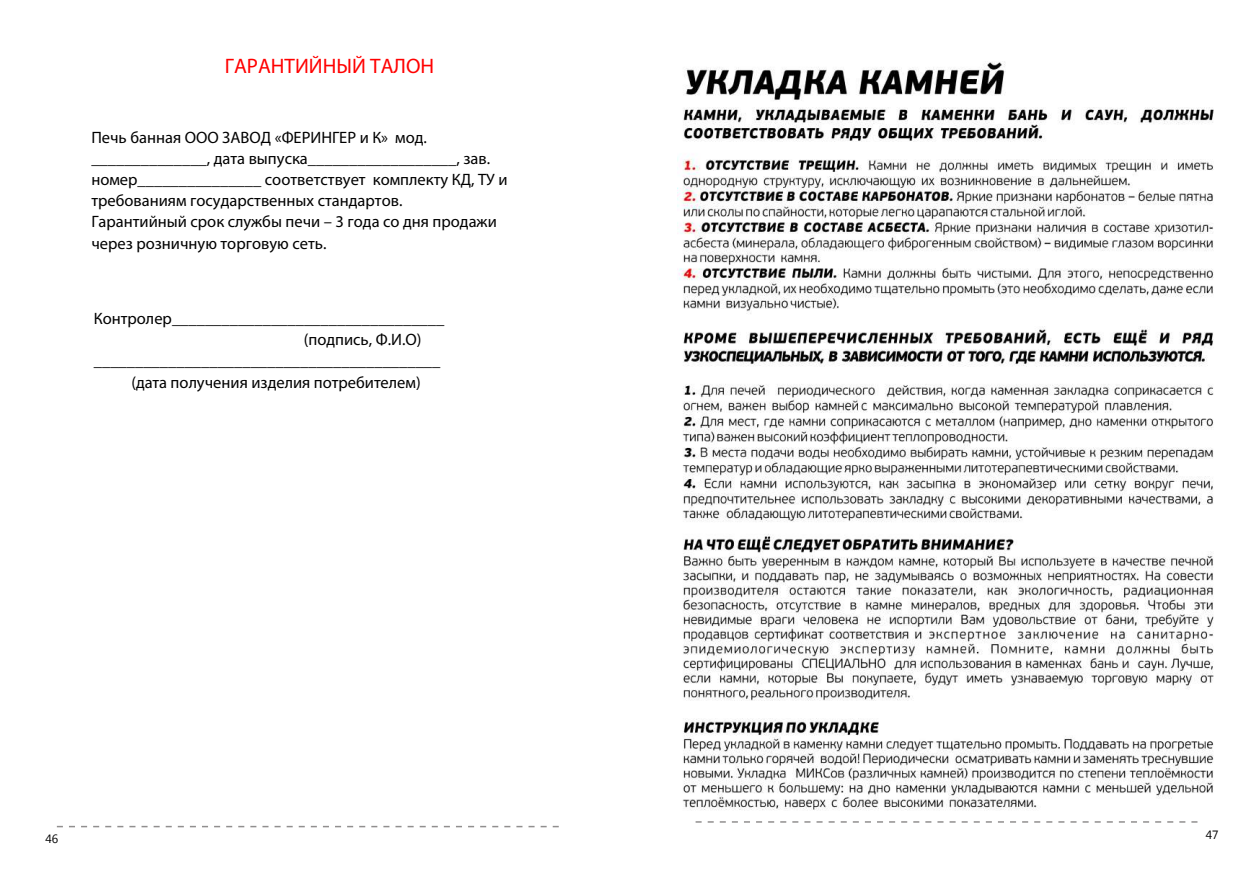
<style>
.page{position:relative;width:1259px;height:893px;background:#fff}
.page>*{position:absolute;margin:0;border:0;box-sizing:border-box;transform-origin:0 0}
.t1{font:21px "Myriad Pro";color:#f00}
.t2{font:16.5px/21.1px "Myriad Pro";color:#000}
.t3{font:12px "Microsoft Tai Le";color:#000}
</style>
<div class="page">
<svg style="left:57px;top:826px;width:502px;height:1px"></svg>
<svg style="left:695px;top:821px;width:502px;height:2px"></svg>
<img style="left:677px;top:61px;width:537px;height:750px">
<p class="t1" style="left:225px;top:53px;width:211px">ГАРАНТИЙНЫЙ ТАЛОН</p>
<p class="t2" style="left:91px;top:127px;width:418px">Печь банная ООО ЗАВОД «ФЕРИНГЕР и К» мод. ______________, дата выпуска__________________, зав. номер_______________ соответствует комплекту КД, ТУ и требованиям государственных стандартов.<br>Гарантийный срок службы печи – 3 года со дня продажи через розничную торговую сеть.</p>
<p class="t2" style="left:94px;top:307px;width:352px">Контролер_________________________________</p>
<p class="t2" style="left:304px;top:328px;width:119px">(подпись, Ф.И.О)</p>
<p class="t2" style="left:94px;top:349px;width:348px">__________________________________________</p>
<p class="t2" style="left:131px;top:372px;width:291px">(дата получения изделия потребителем)</p>
<p class="t3" style="left:45px;top:831px;width:14px">46</p>
<p class="t3" style="left:1205px;top:827px;width:14px">47</p>
</div>
